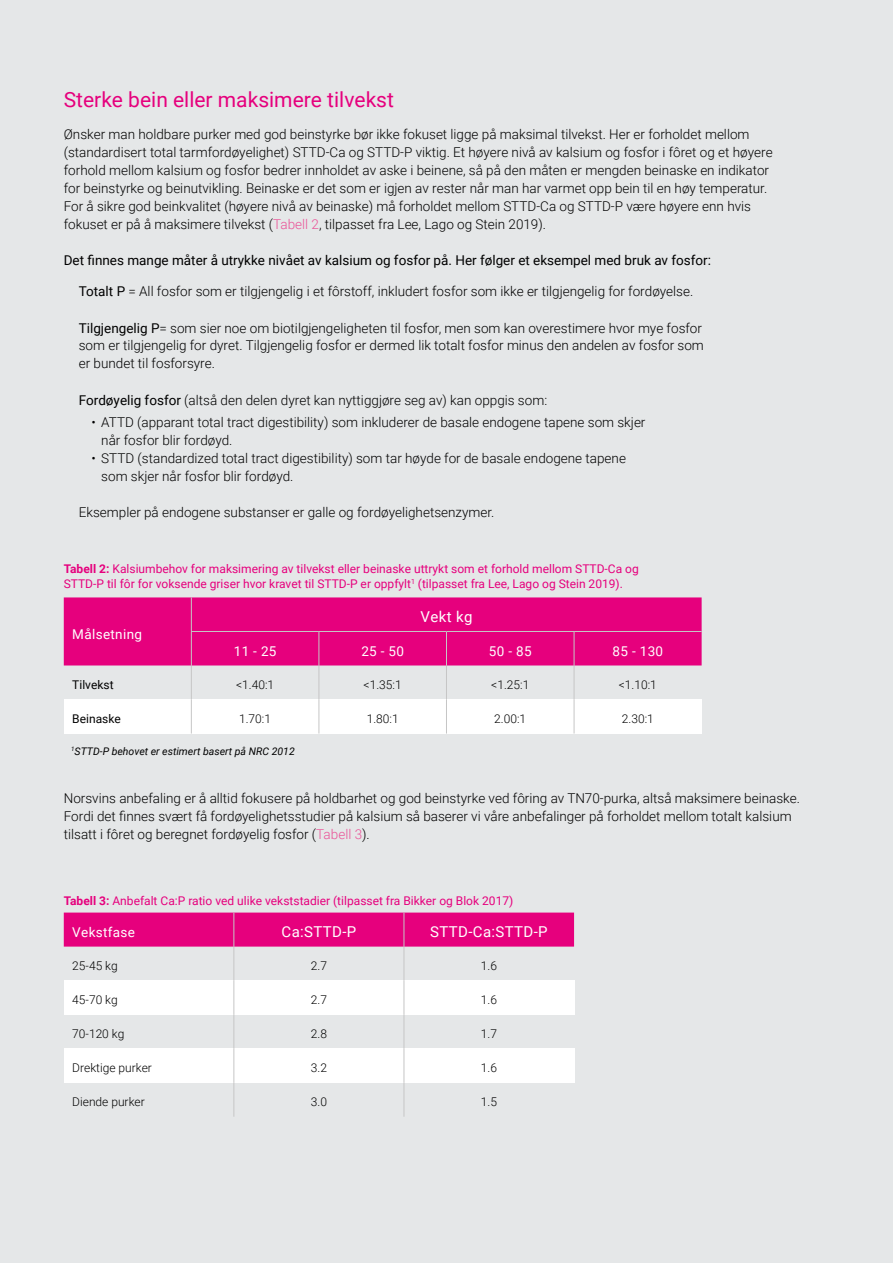
<style>
.page{position:relative;width:893px;height:1263px;background:#e5e7e8}
.page>*{position:absolute;margin:0;border:0;box-sizing:border-box;transform-origin:0 0}
.t1{font:21px "Roboto";color:#e6007d}
.t2{font:15px "Roboto";letter-spacing:.025em;color:#fff}
.t3{font:300 13.5px/18px "Roboto";color:#000}
.t4{font:13.5px "Roboto";color:#000}
.t5{font:13.5px "Roboto";letter-spacing:.025em;color:#fff}
.t6{font:12px/15px "Roboto";color:#e6007d}
.t7{font:300 12px "Roboto";color:#000}
.t8{font:12px "Roboto";color:#000}
.t9{font:italic 10.5px "Roboto";color:#000}
.s1{color:#ea5297}
.s2{font-weight:400}
.s3{font-weight:700}
</style>
<div class="page">
<div style="left:64px;top:699px;width:638px;height:34px;background:#fff"></div>
<div style="left:64px;top:981px;width:510px;height:34px;background:#fff"></div>
<div style="left:64px;top:1049px;width:510px;height:34px;background:#fff"></div>
<div style="left:64px;top:597px;width:638px;height:68px;background:#e6007d"></div>
<hr style="left:191px;top:597px;width:1px;height:34px;background:#c6c6c6">
<hr style="left:191px;top:632px;width:1px;height:33px;background:#c6c6c6">
<hr style="left:319px;top:632px;width:1px;height:33px;background:#c6c6c6">
<hr style="left:446px;top:632px;width:1px;height:33px;background:#c6c6c6">
<hr style="left:574px;top:632px;width:1px;height:33px;background:#c6c6c6">
<hr style="left:191px;top:665px;width:1px;height:34px;background:#c6c6c6">
<hr style="left:319px;top:665px;width:1px;height:34px;background:#c6c6c6">
<hr style="left:446px;top:665px;width:1px;height:34px;background:#c6c6c6">
<hr style="left:574px;top:665px;width:1px;height:34px;background:#c6c6c6">
<hr style="left:191px;top:699px;width:1px;height:34px;background:#c6c6c6">
<hr style="left:319px;top:699px;width:1px;height:34px;background:#c6c6c6">
<hr style="left:446px;top:699px;width:1px;height:34px;background:#c6c6c6">
<hr style="left:574px;top:699px;width:1px;height:34px;background:#c6c6c6">
<hr style="left:191px;top:631px;width:128px;height:1px;background:#c6c6c6">
<hr style="left:319px;top:631px;width:127px;height:1px;background:#c6c6c6">
<hr style="left:446px;top:631px;width:128px;height:1px;background:#c6c6c6">
<hr style="left:574px;top:631px;width:128px;height:1px;background:#c6c6c6">
<div style="left:64px;top:912px;width:510px;height:34px;background:#e6007d"></div>
<hr style="left:233px;top:912px;width:1px;height:34px;background:#c6c6c6">
<hr style="left:404px;top:912px;width:1px;height:34px;background:#c6c6c6">
<hr style="left:233px;top:946px;width:1px;height:35px;background:#c6c6c6">
<hr style="left:404px;top:946px;width:1px;height:35px;background:#c6c6c6">
<hr style="left:233px;top:981px;width:1px;height:34px;background:#c6c6c6">
<hr style="left:404px;top:981px;width:1px;height:34px;background:#c6c6c6">
<hr style="left:233px;top:1015px;width:1px;height:34px;background:#c6c6c6">
<hr style="left:404px;top:1015px;width:1px;height:34px;background:#c6c6c6">
<hr style="left:233px;top:1049px;width:1px;height:34px;background:#c6c6c6">
<hr style="left:404px;top:1049px;width:1px;height:34px;background:#c6c6c6">
<hr style="left:233px;top:1083px;width:1px;height:34px;background:#c6c6c6">
<hr style="left:404px;top:1083px;width:1px;height:34px;background:#c6c6c6">
<h1 class="t1" style="left:64px;top:85px;width:332px">Sterke bein eller maksimere tilvekst</h1>
<p class="t3" style="left:64px;top:125px;width:710px">Ønsker man holdbare purker med god beinstyrke bør ikke fokuset ligge på maksimal tilvekst. Her er forholdet mellom (standardisert total tarmfordøyelighet) STTD-Ca og STTD-P viktig. Et høyere nivå av kalsium og fosfor i fôret og et høyere forhold mellom kalsium og fosfor bedrer innholdet av aske i beinene, så på den måten er mengden beinaske en indikator for beinstyrke og beinutvikling. Beinaske er det som er igjen av rester når man har varmet opp bein til en høy temperatur.<br>For å sikre god beinkvalitet (høyere nivå av beinaske) må forholdet mellom STTD-Ca og STTD-P være høyere enn hvis fokuset er på å maksimere tilvekst (<span class="s1">Tabell 2</span>, tilpasset fra Lee, Lago og Stein 2019).</p>
<p class="t4" style="left:64px;top:251px;width:649px">Det finnes mange måter å utrykke nivået av kalsium og fosfor på. Her følger et eksempel med bruk av fosfor:</p>
<p class="t3" style="left:79px;top:282px;width:616px"><span class="s2">Totalt P</span> = All fosfor som er tilgjengelig i et fôrstoff, inkludert fosfor som ikke er tilgjengelig for fordøyelse.</p>
<p class="t3" style="left:79px;top:318px;width:627px"><span class="s2">Tilgjengelig P</span>= som sier noe om biotilgjengeligheten til fosfor, men som kan overestimere hvor mye fosfor som er tilgjengelig for dyret. Tilgjengelig fosfor er dermed lik totalt fosfor minus den andelen av fosfor som er bundet til fosforsyre.</p>
<p class="t3" style="left:79px;top:390px;width:470px"><span class="s2">Fordøyelig fosfor</span> (altså den delen dyret kan nyttiggjøre seg av) kan oppgis som:</p>
<p class="t3" style="left:101px;top:412px;width:546px;text-indent:-10px">• ATTD (apparant total tract digestibility) som inkluderer de basale endogene tapene som skjer når fosfor blir fordøyd.</p>
<p class="t3" style="left:101px;top:448px;width:526px;text-indent:-10px">• STTD (standardized total tract digestibility) som tar høyde for de basale endogene tapene som skjer når fosfor blir fordøyd.</p>
<p class="t3" style="left:79px;top:502px;width:417px">Eksempler på endogene substanser er galle og fordøyelighetsenzymer.</p>
<p class="t6" style="left:64px;top:561px;width:576px"><span class="s3">Tabell 2:</span> Kalsiumbehov for maksimering av tilvekst eller beinaske uttrykt som et forhold mellom STTD-Ca og<br>STTD-P til fôr for voksende griser hvor kravet til STTD-P er oppfylt<sup>1</sup> (tilpasset fra Lee, Lago og Stein 2019).</p>
<p class="t5" style="left:72px;top:624px;width:71px">Målsetning</p>
<p class="t2" style="left:420px;top:606px;width:53px">Vekt kg</p>
<p class="t5" style="left:234px;top:641px;width:44px">11 - 25</p>
<p class="t5" style="left:361px;top:641px;width:44px">25 - 50</p>
<p class="t5" style="left:489px;top:641px;width:44px">50 - 85</p>
<p class="t5" style="left:612px;top:641px;width:52px">85 - 130</p>
<p class="t8" style="left:72px;top:676px;width:43px">Tilvekst</p>
<p class="t7" style="left:236px;top:676px;width:40px">&lt;1.40:1</p>
<p class="t7" style="left:364px;top:676px;width:40px">&lt;1.35:1</p>
<p class="t7" style="left:491px;top:676px;width:40px">&lt;1.25:1</p>
<p class="t7" style="left:619px;top:676px;width:40px">&lt;1.10:1</p>
<p class="t8" style="left:72px;top:710px;width:50px">Beinaske</p>
<p class="t7" style="left:239px;top:710px;width:33px">1.70:1</p>
<p class="t7" style="left:367px;top:710px;width:33px">1.80:1</p>
<p class="t7" style="left:494px;top:710px;width:33px">2.00:1</p>
<p class="t7" style="left:622px;top:710px;width:33px">2.30:1</p>
<p class="t9" style="left:71px;top:743px;width:225px"><sup>1</sup>STTD-P behovet er estimert basert på NRC 2012</p>
<p class="t3" style="left:64px;top:788px;width:738px">Norsvins anbefaling er å alltid fokusere på holdbarhet og god beinstyrke ved fôring av TN70-purka, altså maksimere beinaske.<br>Fordi det finnes svært få fordøyelighetsstudier på kalsium så baserer vi våre anbefalinger på forholdet mellom totalt kalsium tilsatt i fôret og beregnet fordøyelig fosfor (<span class="s1">Tabell 3</span>).</p>
<p class="t6" style="left:64px;top:893px;width:451px"><span class="s3">Tabell 3:</span> Anbefalt Ca:P ratio ved ulike vekststadier (tilpasset fra Bikker og Blok 2017)</p>
<p class="t5" style="left:72px;top:922px;width:64px">Vekstfase</p>
<p class="t2" style="left:282px;top:921px;width:76px">Ca:STTD-P</p>
<p class="t2" style="left:430px;top:921px;width:119px">STTD-Ca:STTD-P</p>
<p class="t7" style="left:72px;top:957px;width:47px">25-45 kg</p>
<p class="t7" style="left:311px;top:957px;width:18px">2.7</p>
<p class="t7" style="left:481px;top:957px;width:18px">1.6</p>
<p class="t7" style="left:72px;top:991px;width:47px">45-70 kg</p>
<p class="t7" style="left:311px;top:991px;width:18px">2.7</p>
<p class="t7" style="left:481px;top:991px;width:18px">1.6</p>
<p class="t7" style="left:72px;top:1025px;width:54px">70-120 kg</p>
<p class="t7" style="left:311px;top:1025px;width:18px">2.8</p>
<p class="t7" style="left:481px;top:1025px;width:18px">1.7</p>
<p class="t7" style="left:72px;top:1059px;width:81px">Drektige purker</p>
<p class="t7" style="left:311px;top:1059px;width:18px">3.2</p>
<p class="t7" style="left:481px;top:1059px;width:18px">1.6</p>
<p class="t7" style="left:72px;top:1093px;width:74px">Diende purker</p>
<p class="t7" style="left:311px;top:1093px;width:18px">3.0</p>
<p class="t7" style="left:481px;top:1093px;width:18px">1.5</p>
</div>
